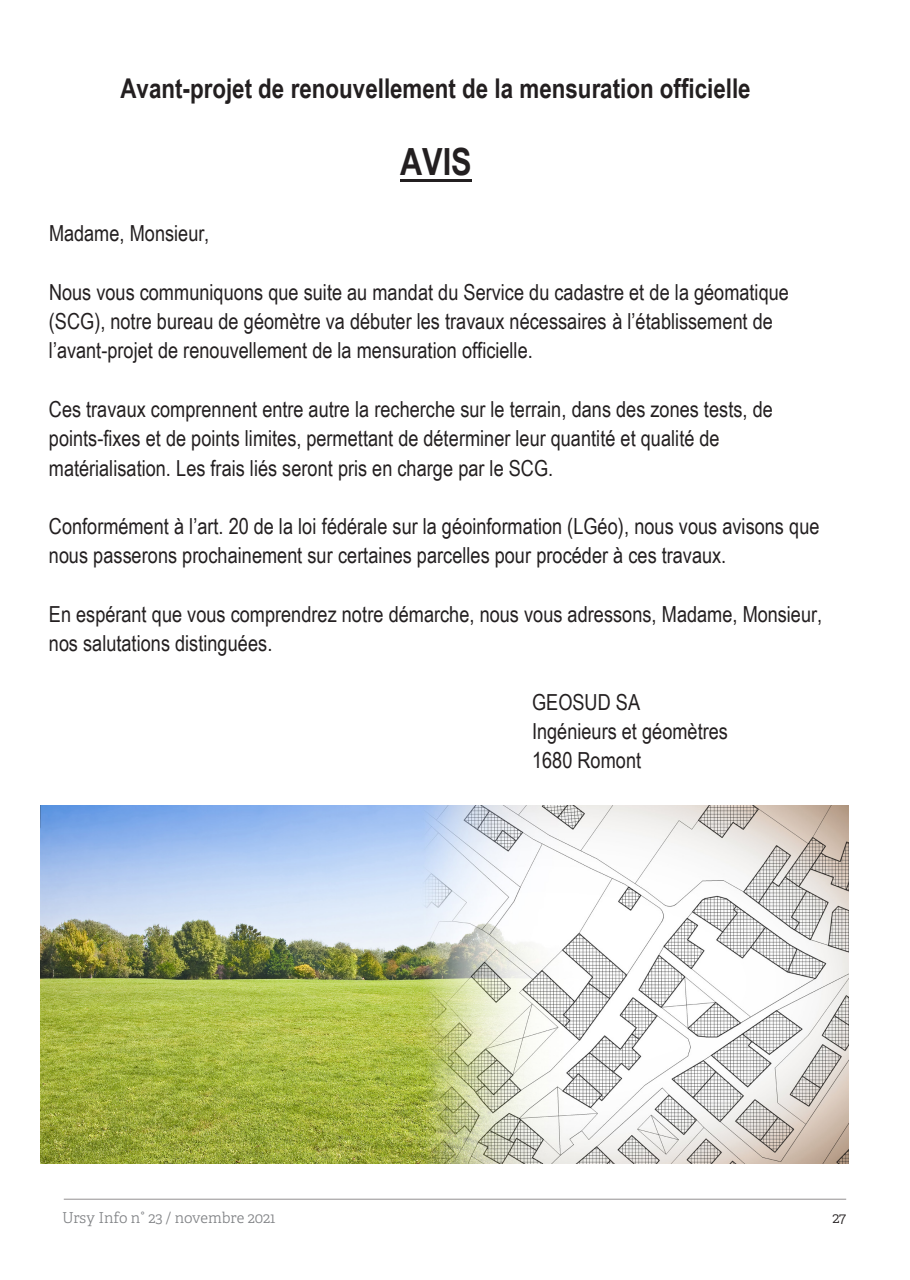
<style>
.page{position:relative;width:910px;height:1280px;background:#fff}
.page>*{position:absolute;margin:0;border:0;box-sizing:border-box;transform-origin:0 0}
.t1{font:700 37.5px "Arial Narrow";color:#231f20}
.t2{font:700 27.3px "Arial Narrow";color:#231f20}
.t3{font:22.05px/29.2px "Arial Narrow";color:#231f20}
.t4{font:300 15px "Adelle Basic";color:#808285}
.t5{font:300 15px "Adelle Basic";color:#231f20}
</style>
<div class="page">
<hr style="left:64px;top:1199px;width:782px;height:1px;background:#231f20">
<hr style="left:400px;top:179px;width:72px;height:3px;background:#231f20">
<img style="left:40px;top:806px;width:808px;height:358px">
<p class="t2" style="left:120px;top:67px;width:632px">Avant-projet de renouvellement de la mensuration officielle</p>
<p class="t1" style="left:400px;top:133px;width:73px">AVIS</p>
<p class="t3" style="left:49px;top:218px;width:162px">Madame, Monsieur,</p>
<p class="t3" style="left:49px;top:277px;width:741px">Nous vous communiquons que suite au mandat du Service du cadastre et de la géomatique (SCG), notre bureau de géomètre va débuter les travaux nécessaires à l’établissement de l’avant-projet de renouvellement de la mensuration officielle.</p>
<p class="t3" style="left:49px;top:394px;width:725px">Ces travaux comprennent entre autre la recherche sur le terrain, dans des zones tests, de points-fixes et de points limites, permettant de déterminer leur quantité et qualité de matérialisation. Les frais liés seront pris en charge par le SCG.</p>
<p class="t3" style="left:49px;top:511px;width:772px">Conformément à l’art. 20 de la loi fédérale sur la géoinformation (LGéo), nous vous avisons que nous passerons prochainement sur certaines parcelles pour procéder à ces travaux.</p>
<p class="t3" style="left:49px;top:599px;width:775px">En espérant que vous comprendrez notre démarche, nous vous adressons, Madame, Monsieur, nos salutations distinguées.</p>
<p class="t3" style="left:532px;top:686px;width:197px">GEOSUD SA<br>Ingénieurs et géomètres<br>1680 Romont</p>
<p class="t4" style="left:62px;top:1208px;width:215px">Ursy Info n° 23 / novembre 2021</p>
<p class="t5" style="left:832px;top:1208px;width:15px">27</p>
</div>
